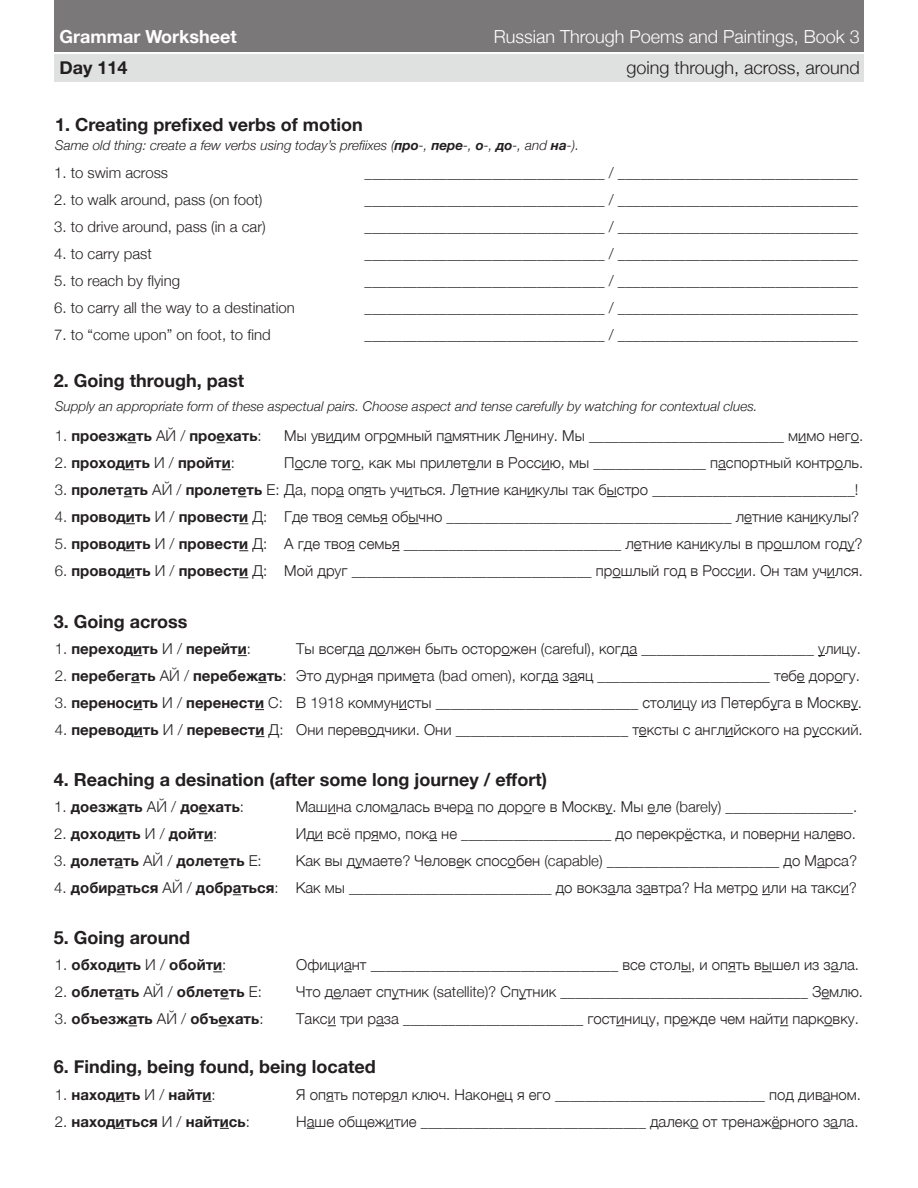
<style>
.page{position:relative;width:918px;height:1188px;background:#fff}
.page>*{position:absolute;margin:0;border:0;box-sizing:border-box;transform-origin:0 0}
.t1{font:700 18px "Helvetica Neue";color:#231f20}
.t2{font:300 18px "Helvetica Neue";color:#fff}
.t3{font:300 18px "Helvetica Neue";color:#231f20}
.t4{font:700 18px "Helvetica Neue";color:#fff}
.t5{font:300 15px "Helvetica Neue";color:#231f20}
.t6{font:700 15px "Helvetica Neue";color:#231f20}
.t7{font:italic 300 13.5px "Helvetica Neue";color:#231f20}
.s1{font-weight:700}
.s2{font-weight:300}
</style>
<div class="page">
<div style="left:54px;top:0;width:810px;height:52px;background:#7b7879"></div>
<div style="left:54px;top:54px;width:810px;height:27px;background:#dfe0e0"></div>
<svg style="left:750px;top:894px;width:20px;height:1px"></svg>
<p class="t4" style="left:59px;top:23px;width:179px">Grammar Worksheet</p>
<p class="t2" style="left:494px;top:22px;width:368px">Russian Through Poems and Paintings, Book 3</p>
<p class="t1" style="left:59px;top:54px;width:70px">Day 114</p>
<p class="t3" style="left:626px;top:53px;width:235px">going through, across, around</p>
<p class="t1" style="left:55px;top:110px;width:309px">1. Creating prefixed verbs of motion</p>
<p class="t5" style="left:54px;top:161px;width:116px">1. to swim across</p>
<p class="t5" style="left:54px;top:188px;width:210px">2. to walk around, pass (on foot)</p>
<p class="t5" style="left:54px;top:215px;width:213px">3. to drive around, pass (in a car)</p>
<p class="t5" style="left:54px;top:242px;width:99px">4. to carry past</p>
<p class="t5" style="left:54px;top:269px;width:128px">5. to reach by flying</p>
<p class="t5" style="left:54px;top:296px;width:242px">6. to carry all the way to a destination</p>
<p class="t5" style="left:54px;top:323px;width:218px">7. to “come upon” on foot, to find</p>
<p class="t7" style="left:55px;top:135px;width:525px">Same old thing: create a few verbs using today’s prefiixes (<span class="s1">про</span>-, <span class="s1">пере</span>-, <span class="s1">о</span>-, <span class="s1">до</span>-, and <span class="s1">на</span>-).</p>
<p class="t5" style="left:364px;top:161px;width:495px">________________________________ / ________________________________</p>
<p class="t5" style="left:364px;top:188px;width:495px">________________________________ / ________________________________</p>
<p class="t5" style="left:364px;top:215px;width:495px">________________________________ / ________________________________</p>
<p class="t5" style="left:364px;top:242px;width:495px">________________________________ / ________________________________</p>
<p class="t5" style="left:364px;top:269px;width:495px">________________________________ / ________________________________</p>
<p class="t5" style="left:364px;top:296px;width:495px">________________________________ / ________________________________</p>
<p class="t5" style="left:364px;top:323px;width:495px">________________________________ / ________________________________</p>
<p class="t1" style="left:54px;top:366px;width:192px">2. Going through, past</p>
<p class="t7" style="left:55px;top:395px;width:704px">Supply an appropriate form of these aspectual pairs. Choose aspect and tense carefully by watching for contextual clues.</p>
<p class="t6" style="left:55px;top:424px;width:208px"><span class="s2">1.</span> проезжать <span class="s2">АЙ /</span> проехать<span class="s2">:</span></p>
<p class="t6" style="left:55px;top:451px;width:182px"><span class="s2">2.</span> проходить <span class="s2">И /</span> пройти<span class="s2">:</span></p>
<p class="t5" style="left:55px;top:478px;width:805px">3. <span class="s1">пролетать</span> АЙ / <span class="s1">пролететь</span> Е: Да, пора опять учиться. Летние каникулы так быстро ___________________________!</p>
<p class="t6" style="left:55px;top:505px;width:214px"><span class="s2">4.</span> проводить <span class="s2">И /</span> провести <span class="s2">Д:</span></p>
<p class="t6" style="left:55px;top:532px;width:214px"><span class="s2">5.</span> проводить <span class="s2">И /</span> провести <span class="s2">Д:</span></p>
<p class="t6" style="left:55px;top:559px;width:214px"><span class="s2">6.</span> проводить <span class="s2">И /</span> провести <span class="s2">Д:</span></p>
<p class="t5" style="left:284px;top:424px;width:580px">Мы увидим огромный памятник Ленину. Мы __________________________ мимо него.</p>
<p class="t5" style="left:284px;top:451px;width:580px">После того, как мы прилетели в Россию, мы _______________ паспортный контроль.</p>
<p class="t5" style="left:284px;top:505px;width:577px">Где твоя семья обычно ______________________________________ летние каникулы?</p>
<p class="t5" style="left:284px;top:532px;width:580px">А где твоя семья _____________________________ летние каникулы в прошлом году?</p>
<p class="t5" style="left:284px;top:559px;width:580px">Мой друг ________________________________ прошлый год в России. Он там учился.</p>
<p class="t1" style="left:54px;top:607px;width:135px">3. Going across</p>
<p class="t6" style="left:55px;top:637px;width:198px"><span class="s2">1.</span> переходить <span class="s2">И /</span> перейти<span class="s2">:</span></p>
<p class="t6" style="left:55px;top:664px;width:233px"><span class="s2">2.</span> перебегать <span class="s2">АЙ /</span> перебежать<span class="s2">:</span></p>
<p class="t6" style="left:55px;top:691px;width:230px"><span class="s2">3.</span> переносить <span class="s2">И /</span> перенести <span class="s2">С:</span></p>
<p class="t6" style="left:55px;top:718px;width:230px"><span class="s2">4.</span> переводить <span class="s2">И /</span> перевести <span class="s2">Д:</span></p>
<p class="t5" style="left:296px;top:637px;width:566px">Ты всегда должен быть осторожен (careful), когда _______________________ улицу.</p>
<p class="t5" style="left:296px;top:664px;width:565px">Это дурная примета (bad omen), когда заяц _______________________ тебе дорогу.</p>
<p class="t5" style="left:296px;top:691px;width:567px">В 1918 коммунисты ___________________________ столицу из Петербуга в Москву.</p>
<p class="t5" style="left:296px;top:718px;width:568px">Они переводчики. Они _______________________ тексты с английского на русский.</p>
<p class="t1" style="left:54px;top:766px;width:495px">4. Reaching a desination (after some long journey / effort)</p>
<p class="t6" style="left:54px;top:795px;width:191px"><span class="s2">1.</span> доезжать <span class="s2">АЙ /</span> доехать<span class="s2">:</span></p>
<p class="t6" style="left:54px;top:822px;width:164px"><span class="s2">2.</span> доходить <span class="s2">И /</span> дойти<span class="s2">:</span></p>
<p class="t6" style="left:54px;top:849px;width:209px"><span class="s2">3.</span> долетать <span class="s2">АЙ /</span> долететь <span class="s2">Е:</span></p>
<p class="t6" style="left:54px;top:876px;width:226px"><span class="s2">4.</span> добираться <span class="s2">АЙ /</span> добраться<span class="s2">:</span></p>
<p class="t1" style="left:54px;top:924px;width:138px">5. Going around</p>
<p class="t6" style="left:55px;top:953px;width:173px"><span class="s2">1.</span> обходить <span class="s2">И /</span> обойти<span class="s2">:</span></p>
<p class="t6" style="left:55px;top:980px;width:209px"><span class="s2">2.</span> облетать <span class="s2">АЙ /</span> облететь <span class="s2">Е:</span></p>
<p class="t6" style="left:55px;top:1007px;width:210px"><span class="s2">3.</span> объезжать <span class="s2">АЙ /</span> объехать<span class="s2">:</span></p>
<p class="t5" style="left:296px;top:795px;width:563px">Машина сломалась вчера по дороге в Москву. Мы еле (barely) _________________.</p>
<p class="t5" style="left:296px;top:822px;width:562px">Иди всё прямо, пока не ____________________ до перекрёстка, и поверни налево.</p>
<p class="t5" style="left:296px;top:849px;width:563px">Как вы думаете? Человек способен (capable) _______________________ до Марса?</p>
<p class="t5" style="left:296px;top:876px;width:563px">Как мы ___________________________ до вокзала завтра? На метро или на такси?</p>
<p class="t5" style="left:296px;top:953px;width:564px">Официант _________________________________ все столы, и опять вышел из зала.</p>
<p class="t5" style="left:296px;top:980px;width:568px">Что делает спутник (satellite)? Спутник _________________________________ Землю.</p>
<p class="t5" style="left:296px;top:1007px;width:564px">Такси три раза ________________________ гостиницу, прежде чем найти парковку.</p>
<p class="t1" style="left:54px;top:1053px;width:323px">6. Finding, being found, being located</p>
<p class="t6" style="left:55px;top:1083px;width:162px"><span class="s2">1.</span> находить <span class="s2">И /</span> найти<span class="s2">:</span></p>
<p class="t6" style="left:55px;top:1110px;width:196px"><span class="s2">2.</span> находиться <span class="s2">И /</span> найтись<span class="s2">:</span></p>
<p class="t5" style="left:296px;top:1082px;width:566px">Я опять потерял ключ. Наконец я его ____________________________ под диваном.</p>
<p class="t5" style="left:296px;top:1109px;width:564px">Наше общежитие ______________________________ далеко от тренажёрного зала.</p>
</div>
